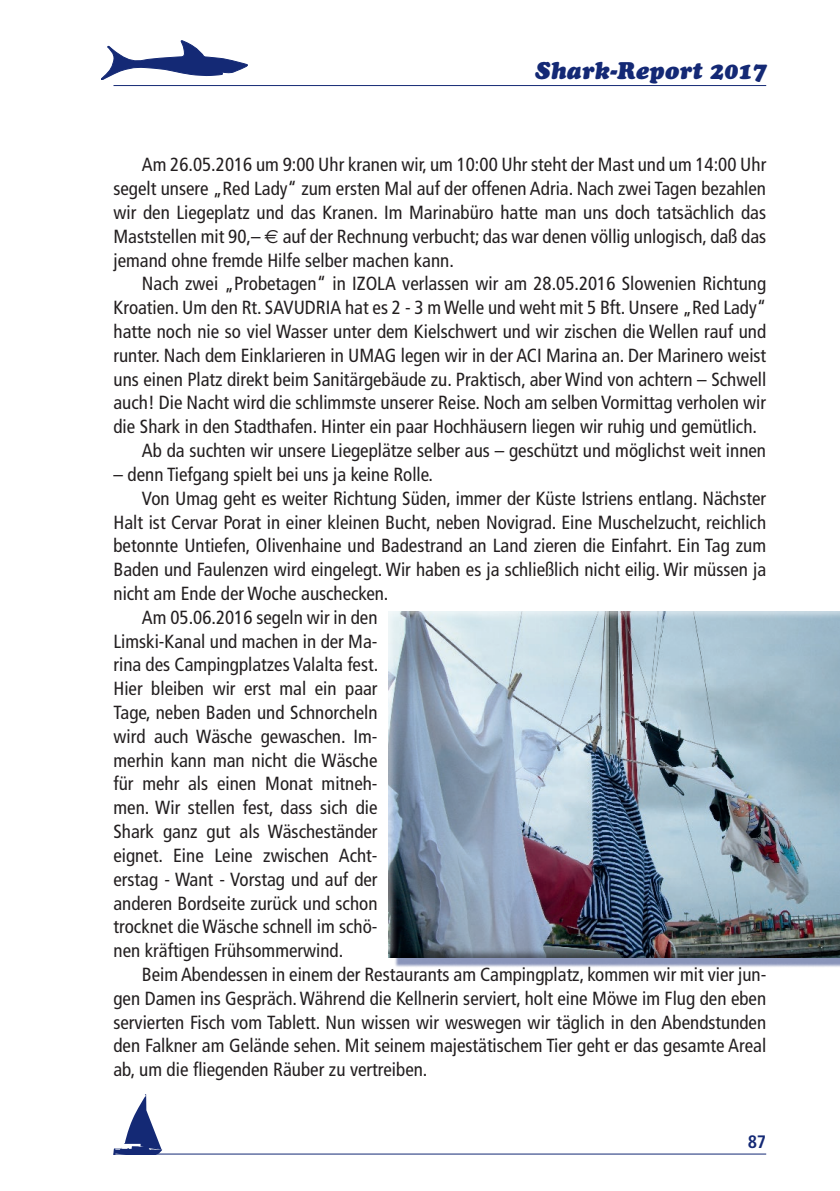
<style>
.page{position:relative;width:840px;height:1191px;background:#fff}
.page>*{position:absolute;margin:0;border:0;box-sizing:border-box;transform-origin:0 0}
.t1{font:italic 24px "Cooper Black Std";color:#142975}
.t2{font:condensed 19px/23.8px "Frutiger";color:#231f20;text-align:justify}
.t3{font:700 condensed 18px "Frutiger";color:#142975}
.s1{font-family:"Euro Sans";font-stretch:normal}
</style>
<div class="page">
<div style="left:394px;top:617px;width:445px;height:350px;background:#142975;opacity:.5"></div>
<div style="left:382px;top:604px;width:457px;height:354px;background:#231f20;opacity:.5"></div>
<hr style="left:113px;top:85px;width:652px;height:1px;background:#142975">
<svg style="left:101px;top:40px;width:146px;height:40px"></svg>
<hr style="left:113px;top:1153px;width:652px;height:1px;background:#142975">
<svg style="left:113px;top:1094px;width:49px;height:60px"></svg>
<p class="t1" style="left:534px;top:56px;width:232px">Shark-Report 2017</p>
<p class="t2" style="left:113px;top:153px;width:654px;text-indent:28px">Am 26.05.2016 um 9:00 Uhr kranen wir, um 10:00 Uhr steht der Mast und um 14:00 Uhr segelt unsere „Red Lady“ zum ersten Mal auf der offenen Adria. Nach zwei Tagen bezahlen wir den Liegeplatz und das Kranen. Im Marinabüro hatte man uns doch tatsächlich das Maststellen mit 90,– <span class="s1">E</span> auf der Rechnung verbucht; das war denen völlig unlogisch, daß das jemand ohne fremde Hilfe selber machen kann.</p>
<p class="t2" style="left:142px;top:272px;width:625px">Nach zwei „Probetagen“ in IZOLA verlassen wir am 28.05.2016 Slowenien Richtung</p>
<p class="t2" style="left:113px;top:296px;width:654px">Kroatien. Um den Rt. SAVUDRIA hat es 2 - 3 m Welle und weht mit 5 Bft. Unsere „Red Lady“</p>
<p class="t2" style="left:113px;top:320px;width:653px">hatte noch nie so viel Wasser unter dem Kielschwert und wir zischen die Wellen rauf und</p>
<p class="t2" style="left:113px;top:343px;width:653px">runter. Nach dem Einklarieren in UMAG legen wir in der ACI Marina an. Der Marinero weist</p>
<p class="t2" style="left:113px;top:367px;width:654px">uns einen Platz direkt beim Sanitärgebäude zu. Praktisch, aber Wind von achtern – Schwell</p>
<p class="t2" style="left:113px;top:391px;width:653px">auch! Die Nacht wird die schlimmste unserer Reise. Noch am selben Vormittag verholen wir</p>
<p class="t2" style="left:113px;top:415px;width:644px">die Shark in den Stadthafen. Hinter ein paar Hochhäusern liegen wir ruhig und gemütlich.</p>
<p class="t2" style="left:142px;top:439px;width:625px">Ab da suchten wir unsere Liegeplätze selber aus – geschützt und möglichst weit innen</p>
<p class="t2" style="left:113px;top:462px;width:321px">– denn Tiefgang spielt bei uns ja keine Rolle.</p>
<p class="t2" style="left:142px;top:486px;width:625px">Von Umag geht es weiter Richtung Süden, immer der Küste Istriens entlang. Nächster</p>
<p class="t2" style="left:113px;top:510px;width:653px">Halt ist Cervar Porat in einer kleinen Bucht, neben Novigrad. Eine Muschelzucht, reichlich</p>
<p class="t2" style="left:113px;top:534px;width:653px">betonnte Untiefen, Olivenhaine und Badestrand an Land zieren die Einfahrt. Ein Tag zum</p>
<p class="t2" style="left:113px;top:558px;width:654px">Baden und Faulenzen wird eingelegt. Wir haben es ja schließlich nicht eilig. Wir müssen ja</p>
<p class="t2" style="left:113px;top:581px;width:276px">nicht am Ende der Woche auschecken.</p>
<p class="t2" style="left:142px;top:605px;width:237px">Am 05.06.2016 segeln wir in den</p>
<p class="t2" style="left:113px;top:629px;width:265px">Limski-Kanal und machen in der Ma-</p>
<p class="t2" style="left:113px;top:653px;width:266px">rina des Campingplatzes Valalta fest.</p>
<p class="t2" style="left:113px;top:677px;width:265px">Hier bleiben wir erst mal ein paar</p>
<p class="t2" style="left:113px;top:700px;width:265px">Tage, neben Baden und Schnorcheln</p>
<p class="t2" style="left:113px;top:724px;width:265px">wird auch Wäsche gewaschen. Im-</p>
<p class="t2" style="left:113px;top:748px;width:265px">merhin kann man nicht die Wäsche</p>
<p class="t2" style="left:113px;top:772px;width:265px">für mehr als einen Monat mitneh-</p>
<p class="t2" style="left:113px;top:796px;width:265px">men. Wir stellen fest, dass sich die</p>
<p class="t2" style="left:113px;top:819px;width:265px">Shark ganz gut als Wäscheständer</p>
<p class="t2" style="left:113px;top:843px;width:265px">eignet. Eine Leine zwischen Acht-</p>
<p class="t2" style="left:113px;top:867px;width:265px">erstag - Want - Vorstag und auf der</p>
<p class="t2" style="left:113px;top:891px;width:265px">anderen Bordseite zurück und schon</p>
<p class="t2" style="left:113px;top:915px;width:265px">trocknet die Wäsche schnell im schö-</p>
<p class="t2" style="left:113px;top:938px;width:231px">nen kräftigen Frühsommerwind.</p>
<p class="t2" style="left:142px;top:962px;width:625px">Beim Abendessen in einem der Restaurants am Campingplatz, kommen wir mit vier jun-</p>
<p class="t2" style="left:113px;top:986px;width:653px">gen Damen ins Gespräch. Während die Kellnerin serviert, holt eine Möwe im Flug den eben</p>
<p class="t2" style="left:113px;top:1010px;width:654px">servierten Fisch vom Tablett. Nun wissen wir weswegen wir täglich in den Abendstunden</p>
<p class="t2" style="left:113px;top:1034px;width:654px">den Falkner am Gelände sehen. Mit seinem majestätischem Tier geht er das gesamte Areal</p>
<p class="t2" style="left:113px;top:1058px;width:315px">ab, um die fliegenden Räuber zu vertreiben.</p>
<p class="t3" style="left:747px;top:1131px;width:20px">87</p>
</div>
